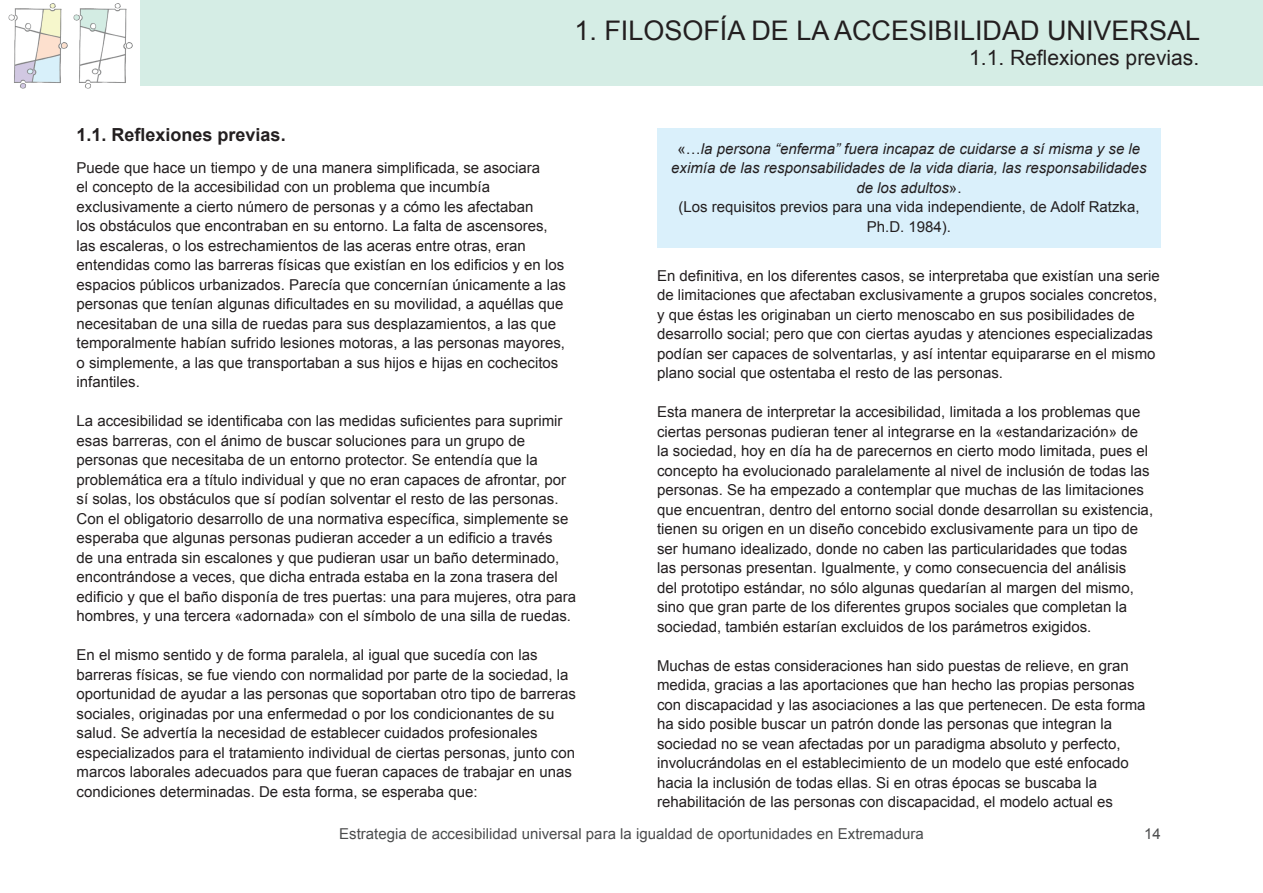
<style>
.page{position:relative;width:1263px;height:893px;background:#fff}
.page>*{position:absolute;margin:0;border:0;box-sizing:border-box;transform-origin:0 0}
.t1{font:27px "Arial";color:#231f20}
.t2{font:21px "Arial";color:#231f20}
.t3{font:700 18px "Arial";color:#231f20}
.t4{font:15px/19.5px "Arial";color:#231f20}
.t5{font:italic 15px/19.5px "Arial";color:#231f20;text-align:center}
.t6{font:15px "Arial";color:#4b4c4d}
.s1{font-style:normal}
</style>
<div class="page">
<div style="left:140px;top:0;width:1123px;height:85px;background:#d5ede5"></div>
<img style="left:8px;top:3px;width:125px;height:86px">
<div style="left:657px;top:128px;width:504px;height:119px;background:#daf0fb"></div>
<h1 class="t1" style="left:574px;top:13px;width:627px">1. FILOSOFÍA DE LA ACCESIBILIDAD UNIVERSAL</h1>
<h2 class="t2" style="left:969px;top:44px;width:231px">1.1. Reflexiones previas.</h2>
<p class="t3" style="left:77px;top:122px;width:211px">1.1. Reflexiones previas.</p>
<p class="t4" style="left:77px;top:158px;width:491px">Puede que hace un tiempo y de una manera simplificada, se asociara<br>el concepto de la accesibilidad con un problema que incumbía exclusivamente a cierto número de personas y a cómo les afectaban<br>los obstáculos que encontraban en su entorno. La falta de ascensores, las escaleras, o los estrechamientos de las aceras entre otras, eran entendidas como las barreras físicas que existían en los edificios y en los espacios públicos urbanizados. Parecía que concernían únicamente a las personas que tenían algunas dificultades en su movilidad, a aquéllas que necesitaban de una silla de ruedas para sus desplazamientos, a las que temporalmente habían sufrido lesiones motoras, a las personas mayores, o simplemente, a las que transportaban a sus hijos e hijas en cochecitos infantiles.</p>
<p class="t4" style="left:77px;top:411px;width:501px">La accesibilidad se identificaba con las medidas suficientes para suprimir esas barreras, con el ánimo de buscar soluciones para un grupo de personas que necesitaba de un entorno protector. Se entendía que la problemática era a título individual y que no eran capaces de afrontar, por sí solas, los obstáculos que sí podían solventar el resto de las personas.<br>Con el obligatorio desarrollo de una normativa específica, simplemente se esperaba que algunas personas pudieran acceder a un edificio a través<br>de una entrada sin escalones y que pudieran usar un baño determinado, encontrándose a veces, que dicha entrada estaba en la zona trasera del edificio y que el baño disponía de tres puertas: una para mujeres, otra para hombres, y una tercera «adornada» con el símbolo de una silla de ruedas.</p>
<p class="t4" style="left:77px;top:645px;width:501px">En el mismo sentido y de forma paralela, al igual que sucedía con las barreras físicas, se fue viendo con normalidad por parte de la sociedad, la oportunidad de ayudar a las personas que soportaban otro tipo de barreras sociales, originadas por una enfermedad o por los condicionantes de su salud. Se advertía la necesidad de establecer cuidados profesionales especializados para el tratamiento individual de ciertas personas, junto con marcos laborales adecuados para que fueran capaces de trabajar en unas condiciones determinadas. De esta forma, se esperaba que:</p>
<p class="t5" style="left:671px;top:139px;width:477px"><span class="s1">«…</span>la persona “enferma” fuera incapaz de cuidarse a sí misma y se le eximía de las responsabilidades de la vida diaria, las responsabilidades de los adultos<span class="s1">».<br>(Los requisitos previos para una vida independiente, de Adolf Ratzka, Ph.D. 1984).</span></p>
<p class="t4" style="left:657px;top:266px;width:504px">En definitiva, en los diferentes casos, se interpretaba que existían una serie de limitaciones que afectaban exclusivamente a grupos sociales concretos, y que éstas les originaban un cierto menoscabo en sus posibilidades de desarrollo social; pero que con ciertas ayudas y atenciones especializadas podían ser capaces de solventarlas, y así intentar equipararse en el mismo plano social que ostentaba el resto de las personas.</p>
<p class="t4" style="left:657px;top:403px;width:498px">Esta manera de interpretar la accesibilidad, limitada a los problemas que ciertas personas pudieran tener al integrarse en la «estandarización» de la sociedad, hoy en día ha de parecernos en cierto modo limitada, pues el concepto ha evolucionado paralelamente al nivel de inclusión de todas las personas. Se ha empezado a contemplar que muchas de las limitaciones que encuentran, dentro del entorno social donde desarrollan su existencia, tienen su origen en un diseño concebido exclusivamente para un tipo de ser humano idealizado, donde no caben las particularidades que todas<br>las personas presentan. Igualmente, y como consecuencia del análisis<br>del prototipo estándar, no sólo algunas quedarían al margen del mismo, sino que gran parte de los diferentes grupos sociales que completan la sociedad, también estarían excluidos de los parámetros exigidos.</p>
<p class="t4" style="left:657px;top:656px;width:490px">Muchas de estas consideraciones han sido puestas de relieve, en gran medida, gracias a las aportaciones que han hecho las propias personas con discapacidad y las asociaciones a las que pertenecen. De esta forma ha sido posible buscar un patrón donde las personas que integran la sociedad no se vean afectadas por un paradigma absoluto y perfecto, involucrándolas en el establecimiento de un modelo que esté enfocado hacia la inclusión de todas ellas. Si en otras épocas se buscaba la rehabilitación de las personas con discapacidad, el modelo actual es</p>
<p class="t6" style="left:339px;top:824px;width:586px">Estrategia de accesibilidad universal para la igualdad de oportunidades en Extremadura</p>
<p class="t6" style="left:1144px;top:824px;width:18px">14</p>
</div>
